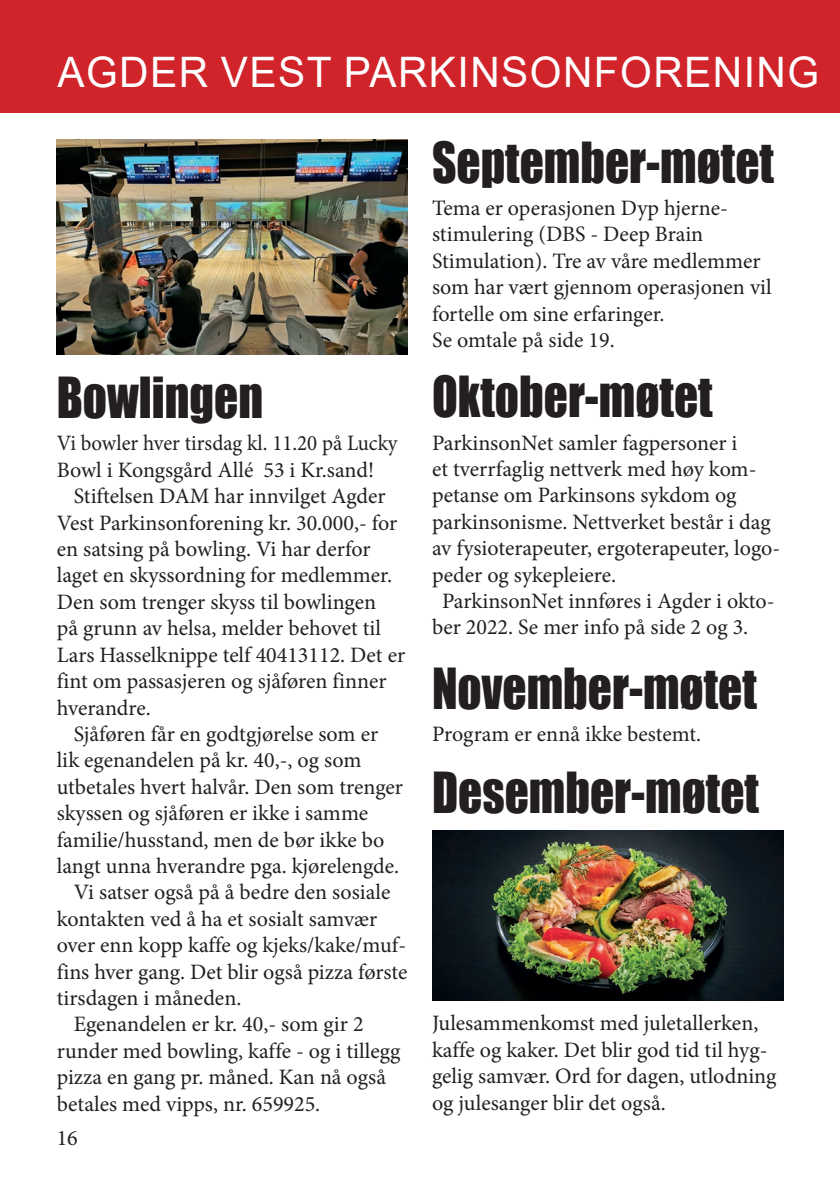
<style>
.page{position:relative;width:840px;height:1191px;background:#fff}
.page>*{position:absolute;margin:0;border:0;box-sizing:border-box;transform-origin:0 0}
.t1{font:52px "Impact";color:#231f20;scale:.91 1}
.t2{font:42px "Arial";letter-spacing:.035em;color:#fff}
.t3{font:22px/26.4px "Minion Pro";color:#231f20}
.t4{font:22px/26.4px "Minion Pro";color:#231f20;scale:.95 1}
</style>
<div class="page">
<div style="left:0;top:0;width:839px;height:112px;background:#d1232a"></div>
<img style="left:57px;top:140px;width:351px;height:214px">
<img style="left:432px;top:830px;width:350px;height:170px">
<h2 class="t2" style="left:57px;top:44px;width:762px">AGDER VEST PARKINSONFORENING</h2>
<h1 class="t1" style="left:57px;top:357px;width:228px">Bowlingen</h1>
<p class="t4" style="left:57px;top:430px;width:360px">Vi bowler hver tirsdag kl. 11.20 på Lucky<br>Bowl i Kongsgård Allé 53 i Kr.sand!</p>
<p class="t3" style="left:57px;top:483px;width:350px;text-indent:17px">Stiftelsen DAM har innvilget Agder Vest Parkinsonforening kr. 30.000,- for en satsing på bowling. Vi har derfor laget en skyssordning for medlemmer.<br>Den som trenger skyss til bowlingen<br>på grunn av helsa, melder behovet til Lars Hasselknippe telf 40413112. Det er fint om passasjeren og sjåføren finner hverandre.</p>
<p class="t3" style="left:74px;top:721px;width:306px">Sjåføren får en godtgjørelse som er</p>
<p class="t3" style="left:57px;top:747px;width:306px">lik egenandelen på kr. 40,-, og som</p>
<p class="t3" style="left:57px;top:773px;width:347px">utbetales hvert halvår. Den som trenger</p>
<p class="t3" style="left:57px;top:800px;width:313px">skyssen og sjåføren er ikke i samme</p>
<p class="t3" style="left:57px;top:826px;width:329px">familie/husstand, men de bør ikke bo</p>
<p class="t3" style="left:57px;top:853px;width:344px">langt unna hverandre pga. kjørelengde.</p>
<p class="t3" style="left:74px;top:879px;width:318px">Vi satser også på å bedre den sosiale</p>
<p class="t3" style="left:57px;top:905px;width:322px">kontakten ved å ha et sosialt samvær</p>
<p class="t3" style="left:57px;top:932px;width:351px">over enn kopp kaffe og kjeks/kake/muf-</p>
<p class="t3" style="left:57px;top:958px;width:352px">fins hver gang. Det blir også pizza første</p>
<p class="t3" style="left:57px;top:985px;width:186px">tirsdagen i måneden.</p>
<p class="t3" style="left:74px;top:1011px;width:291px">Egenandelen er kr. 40,- som gir 2</p>
<p class="t3" style="left:57px;top:1037px;width:345px">runder med bowling, kaffe - og i tillegg</p>
<p class="t3" style="left:57px;top:1064px;width:330px">pizza en gang pr. måned. Kan nå også</p>
<p class="t3" style="left:57px;top:1090px;width:265px">betales med vipps, nr. 659925.</p>
<p class="t3" style="left:57px;top:1124px;width:23px">16</p>
<h1 class="t1" style="left:432px;top:122px;width:377px">September-møtet</h1>
<p class="t3" style="left:432px;top:195px;width:341px">Tema er operasjonen Dyp hjerne&shy;stimulering (DBS - Deep Brain<br>Stimulation). Tre av våre medlemmer som har vært gjennom operasjonen vil fortelle om sine erfaringer.<br>Se omtale på side 19.</p>
<h1 class="t1" style="left:432px;top:357px;width:310px">Oktober-møtet</h1>
<p class="t3" style="left:432px;top:429px;width:307px">ParkinsonNet samler fagpersoner i</p>
<p class="t3" style="left:432px;top:456px;width:326px">et tverrfaglig nettverk med høy kom-</p>
<p class="t3" style="left:432px;top:482px;width:306px">petanse om Parkinsons sykdom og</p>
<p class="t3" style="left:432px;top:508px;width:340px">parkinsonisme. Nettverket består i dag</p>
<p class="t3" style="left:432px;top:535px;width:349px">av fysioterapeuter, ergoterapeuter, logo-</p>
<p class="t3" style="left:432px;top:561px;width:185px">peder og sykepleiere.</p>
<p class="t3" style="left:442px;top:588px;width:334px">ParkinsonNet innføres i Agder i okto-</p>
<p class="t3" style="left:432px;top:614px;width:317px">ber 2022. Se mer info på side 2 og 3.</p>
<h1 class="t1" style="left:432px;top:648px;width:358px">November-møtet</h1>
<p class="t3" style="left:432px;top:721px;width:270px">Program er ennå ikke bestemt.</p>
<h1 class="t1" style="left:432px;top:752px;width:360px">Desember-møtet</h1>
<p class="t3" style="left:432px;top:1010px;width:346px">Julesammenkomst med juletallerken, kaffe og kaker. Det blir god tid til hyg&shy;gelig samvær. Ord for dagen, utlodning og julesanger blir det også.</p>
</div>
